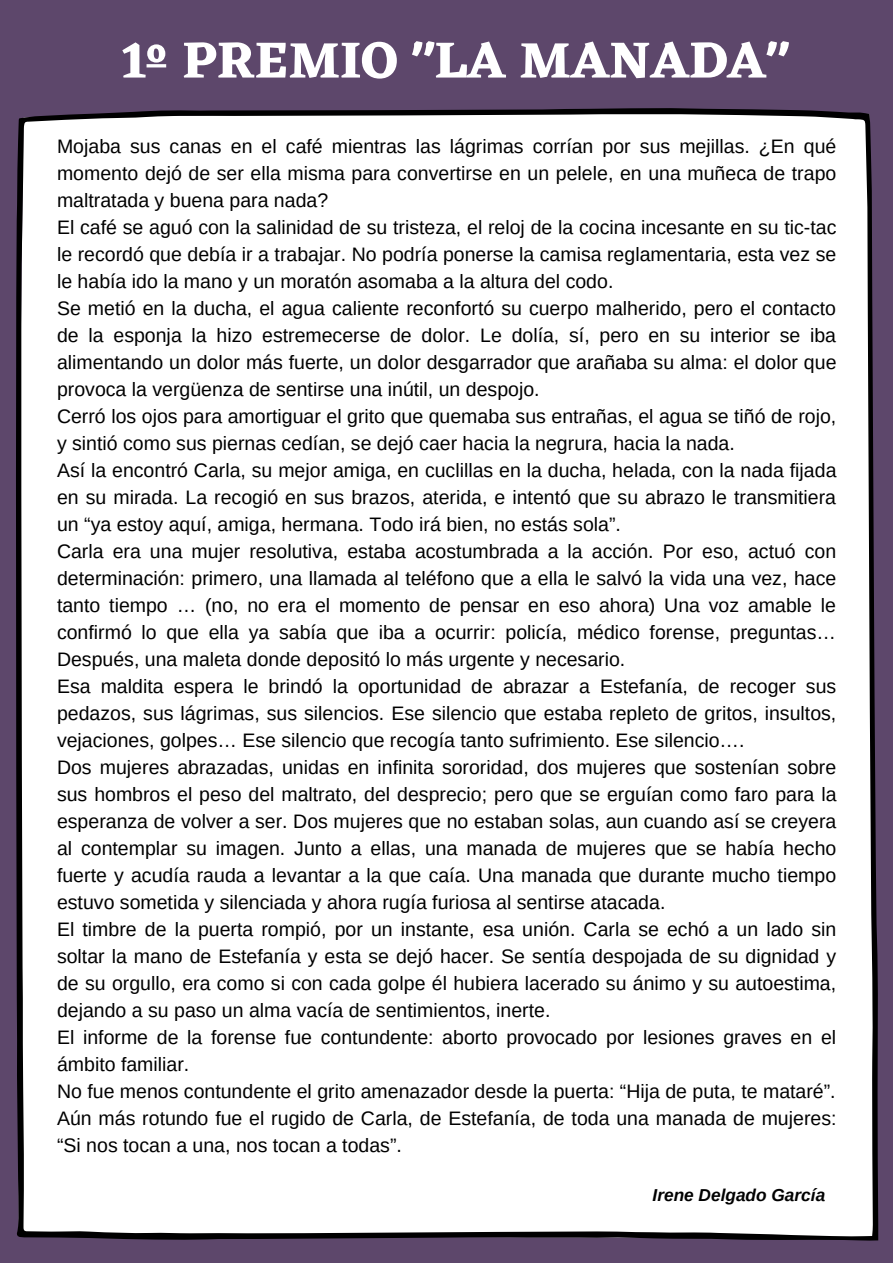
<style>
.page{position:relative;width:893px;height:1263px;background:#5d476b}
.page>*{position:absolute;margin:0;border:0;box-sizing:border-box;transform-origin:0 0}
.t1{font:700 52.5px "Eczar";color:#fff}
.t2{font:19.5px/27px "Arimo";color:#000;text-align:justify}
.t3{font:italic 700 17.25px "Arimo";color:#000}
</style>
<div class="page">
<div style="left:16px;top:108px;width:862px;height:1133px;background:#fff"></div>
<p class="t1" style="left:122px;top:29px;width:668px">1º PREMIO "LA MANADA"</p>
<p class="t2" style="left:57px;top:133px;width:781px">Mojaba sus canas en el café mientras las lágrimas corrían por sus mejillas. ¿En qué momento dejó de ser ella misma para convertirse en un pelele, en una muñeca de trapo maltratada y buena para nada?</p>
<p class="t2" style="left:57px;top:214px;width:781px">El café se aguó con la salinidad de su tristeza, el reloj de la cocina incesante en su tic-tac le recordó que debía ir a trabajar. No podría ponerse la camisa reglamentaria, esta vez se le había ido la mano y un moratón asomaba a la altura del codo.</p>
<p class="t2" style="left:57px;top:295px;width:781px">Se metió en la ducha, el agua caliente reconfortó su cuerpo malherido, pero el contacto de la esponja la hizo estremecerse de dolor. Le dolía, sí, pero en su interior se iba alimentando un dolor más fuerte, un dolor desgarrador que arañaba su alma: el dolor que provoca la vergüenza de sentirse una inútil, un despojo.</p>
<p class="t2" style="left:57px;top:403px;width:780px">Cerró los ojos para amortiguar el grito que quemaba sus entrañas, el agua se tiñó de rojo, y sintió como sus piernas cedían, se dejó caer hacia la negrura, hacia la nada.</p>
<p class="t2" style="left:57px;top:457px;width:781px">Así la encontró Carla, su mejor amiga, en cuclillas en la ducha, helada, con la nada fijada en su mirada. La recogió en sus brazos, aterida, e intentó que su abrazo le transmitiera un “ya estoy aquí, amiga, hermana. Todo irá bien, no estás sola”.</p>
<p class="t2" style="left:57px;top:538px;width:781px">Carla era una mujer resolutiva, estaba acostumbrada a la acción. Por eso, actuó con determinación: primero, una llamada al teléfono que a ella le salvó la vida una vez, hace tanto tiempo … (no, no era el momento de pensar en eso ahora) Una voz amable le confirmó lo que ella ya sabía que iba a ocurrir: policía, médico forense, preguntas… Después, una maleta donde depositó lo más urgente y necesario.</p>
<p class="t2" style="left:57px;top:673px;width:781px">Esa maldita espera le brindó la oportunidad de abrazar a Estefanía, de recoger sus pedazos, sus lágrimas, sus silencios. Ese silencio que estaba repleto de gritos, insultos, vejaciones, golpes… Ese silencio que recogía tanto sufrimiento. Ese silencio….</p>
<p class="t2" style="left:57px;top:754px;width:781px">Dos mujeres abrazadas, unidas en infinita sororidad, dos mujeres que sostenían sobre sus hombros el peso del maltrato, del desprecio; pero que se erguían como faro para la esperanza de volver a ser. Dos mujeres que no estaban solas, aun cuando así se creyera al contemplar su imagen. Junto a ellas, una manada de mujeres que se había hecho fuerte y acudía rauda a levantar a la que caía. Una manada que durante mucho tiempo estuvo sometida y silenciada y ahora rugía furiosa al sentirse atacada.</p>
<p class="t2" style="left:57px;top:916px;width:780px">El timbre de la puerta rompió, por un instante, esa unión. Carla se echó a un lado sin soltar la mano de Estefanía y esta se dejó hacer. Se sentía despojada de su dignidad y de su orgullo, era como si con cada golpe él hubiera lacerado su ánimo y su autoestima, dejando a su paso un alma vacía de sentimientos, inerte.</p>
<p class="t2" style="left:57px;top:1024px;width:780px">El informe de la forense fue contundente: aborto provocado por lesiones graves en el ámbito familiar.</p>
<p class="t2" style="left:57px;top:1078px;width:780px">No fue menos contundente el grito amenazador desde la puerta: “Hija de puta, te mataré”.</p>
<p class="t2" style="left:57px;top:1105px;width:781px">Aún más rotundo fue el rugido de Carla, de Estefanía, de toda una manada de mujeres: “Si nos tocan a una, nos tocan a todas”.</p>
<p class="t3" style="left:652px;top:1185px;width:174px">Irene Delgado García</p>
</div>
